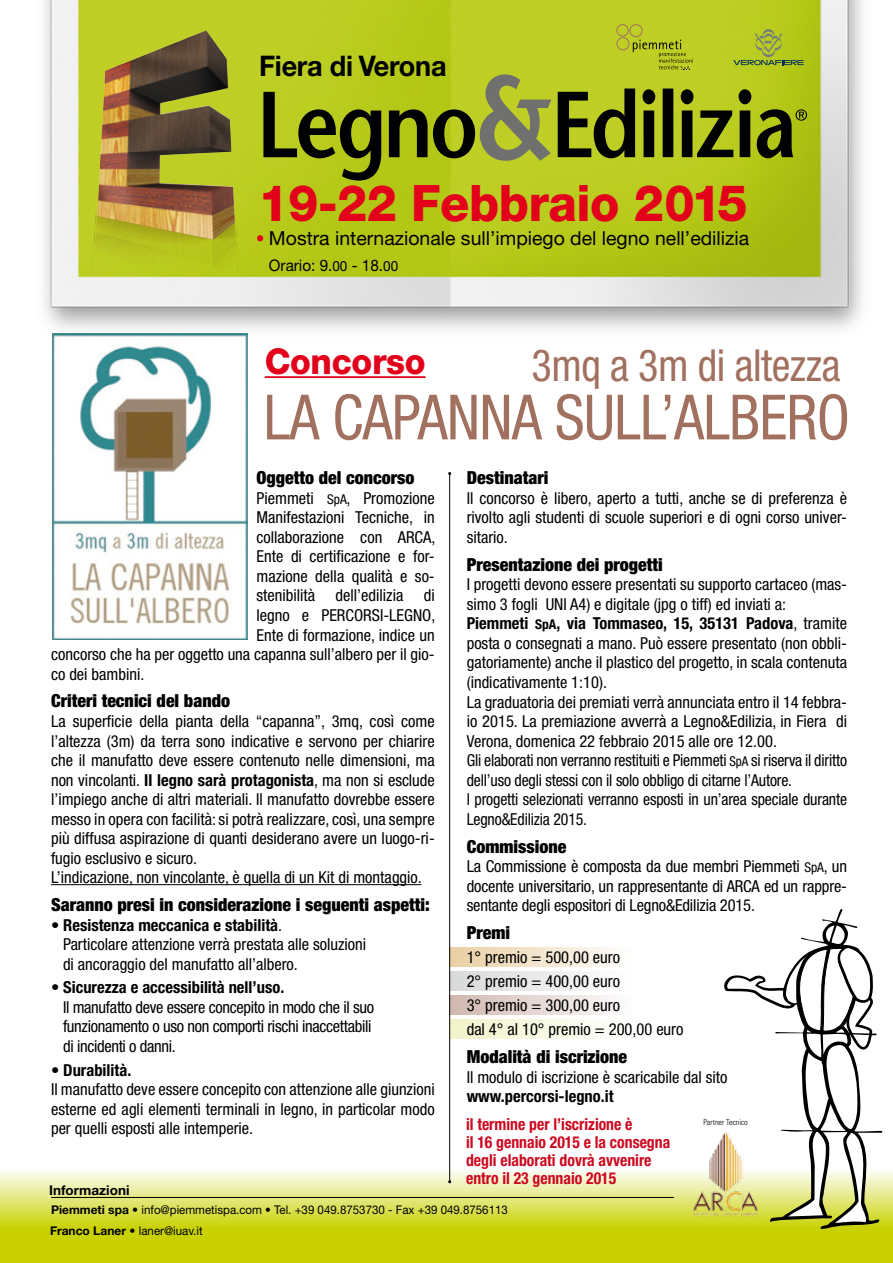
<style>
.page{position:relative;width:893px;height:1263px;background:#fff}
.page>*{position:absolute;margin:0;border:0;box-sizing:border-box;transform-origin:0 0}
.t1{font:condensed 62.4px "Helvetica Neue";letter-spacing:-.01em;color:#a1705f;scale:.95 1}
.t2{font:800 50.4px "Helvetica Neue CE";letter-spacing:-.01em;color:#e2001a;scale:.95 1}
.t3{font:condensed 44.25px "Helvetica Neue";letter-spacing:-.01em;color:#a1705f;scale:.95 1}
.t4{font:800 35.7px "Helvetica Neue CE";letter-spacing:-.01em;color:#e2001a;scale:.95 1}
.t5{font:700 28.35px "Helvetica Neue CE";letter-spacing:-.01em;color:#000;scale:.95 1}
.t6{font:19.35px "Helvetica Neue CE";color:#000}
.t7{font:900 condensed 18px "Helvetica Neue";color:#000}
.t8{font:condensed 16.5px/19.5px "Helvetica Neue";color:#000}
.t9{font:condensed 16.5px "Helvetica Neue";letter-spacing:-.02em;color:#000}
.t10{font:700 condensed 16.5px/18px "Helvetica Neue";color:#cd071e;scale:.95 1}
.t11{font:700 condensed 16.5px "Helvetica Neue";color:#000}
.t12{font:15.9px "Helvetica Neue";color:#000;scale:.96 1}
.t13{font:700 13.5px "Helvetica Neue CE";color:#000}
.t14{font:12px "Helvetica Neue";color:#000}
.t15{font:300 condensed 8.1px "Univers";color:#000}
.s1{font-size:14.1px}
.s2{font-size:13.5px}
.s3{font-weight:700}
.s4{font-weight:400}
.s5{font-weight:700;font-size:13.5px}
.s6{font-family:"Helvetica Neue CE";font-weight:700}
</style>
<div class="page">
<svg style="left:0;top:1152px;width:893px;height:111px"></svg>
<img style="left:44px;top:0;width:819px;height:334px">
<hr style="left:51px;top:884px;width:370px;height:1px;background:#000">
<hr style="left:449px;top:473px;width:1px;height:709px;background:#000">
<hr style="left:51px;top:1197px;width:623px;height:1px;background:#000">
<svg style="left:724px;top:909px;width:159px;height:320px"></svg>
<hr style="left:265px;top:376px;width:161px;height:2px;background:#e2001a">
<svg style="left:257px;top:235px;width:6px;height:6px"></svg>
<svg style="left:263px;top:74px;width:288px;height:107px;background:#8f9c20"></svg>
<svg style="left:558px;top:89px;width:249px;height:69px;background:#6a7412"></svg>
<svg style="left:616px;top:24px;width:77px;height:46px;background:#b1be24"></svg>
<svg style="left:733px;top:29px;width:71px;height:36px;background:#a5b929"></svg>
<img style="left:83px;top:80px;width:169px;height:189px">
<img style="left:97px;top:30px;width:138px;height:210px">
<img style="left:52px;top:334px;width:196px;height:305px">
<div style="left:449px;top:948px;width:244px;height:19px;background:linear-gradient(to right,#ead1a7,#fff)"></div>
<div style="left:449px;top:972px;width:244px;height:19px;background:linear-gradient(to right,#dadbdb,#fff)"></div>
<div style="left:449px;top:995px;width:244px;height:20px;background:linear-gradient(to right,#d2bbb3,#fff)"></div>
<div style="left:449px;top:1019px;width:244px;height:20px;background:linear-gradient(to right,#f2f3cc,#fff)"></div>
<img style="left:684px;top:1127px;width:84px;height:93px">
<h3 class="t5" style="left:259px;top:48px;width:199px">Fiera di Verona</h3>
<h2 class="t2" style="left:258px;top:172px;width:516px">19-22 Febbraio 2015</h2>
<p class="t6" style="left:269px;top:227px;width:482px">Mostra internazionale sull’impiego del legno nell’edilizia</p>
<p class="t12" style="left:269px;top:256px;width:136px">Orario: 9.<span class="s1">00</span> - 18.<span class="s1">00</span></p>
<h3 class="t4" style="left:265px;top:339px;width:171px">Concorso</h3>
<h1 class="t1" style="left:264px;top:381px;width:613px">LA CAPANNA SULL’ALBERO</h1>
<h3 class="t3" style="left:531px;top:340px;width:327px">3mq a 3m di altezza</h3>
<p class="t7" style="left:257px;top:467px;width:160px">Oggetto del concorso</p>
<p class="t8" style="left:257px;top:488px;width:180px">Piemmeti <span class="s2">SpA</span>, Promozione</p>
<p class="t8" style="left:257px;top:508px;width:180px">Manifestazioni Tecniche, in</p>
<p class="t8" style="left:257px;top:527px;width:180px">collaborazione con ARCA,</p>
<p class="t8" style="left:257px;top:547px;width:180px">Ente di certificazione e for-</p>
<p class="t8" style="left:257px;top:566px;width:180px">mazione della qualità e so-</p>
<p class="t8" style="left:257px;top:586px;width:180px">stenibilità dell’edilizia di</p>
<p class="t8" style="left:257px;top:605px;width:180px">legno e Percorsi-legno,</p>
<p class="t8" style="left:257px;top:625px;width:180px">Ente di formazione, indice un</p>
<p class="t8" style="left:51px;top:644px;width:385px">concorso che ha per oggetto una capanna sull’albero per il gio-</p>
<p class="t8" style="left:51px;top:664px;width:95px">co dei bambini.</p>
<p class="t7" style="left:51px;top:690px;width:181px">Criteri tecnici del bando</p>
<p class="t8" style="left:51px;top:711px;width:385px">La superficie della pianta della “capanna”, 3mq, così come l’altezza (3m) da terra sono indicative e servono per chiarire che il manufatto deve essere contenuto nelle dimensioni, ma non vincolanti. <span class="s3">Il legno sarà protagonista</span>, ma non si esclude l’impiego anche di altri materiali. Il manufatto dovrebbe essere messo in opera con facilità: si potrà realizzare, così, una sempre più diffusa aspirazione di quanti desiderano avere un luogo-ri&shy;fugio esclusivo e sicuro.<br>L’indicazione, non vincolante, è quella di un Kit di montaggio.</p>
<p class="t7" style="left:51px;top:893px;width:380px">Saranno presi in considerazione i seguenti aspetti:</p>
<p class="t8" style="left:63px;top:915px;width:305px;text-indent:-12px">• <span class="s3">Resistenza meccanica e stabilità</span>.<br>Particolare attenzione verrà prestata alle soluzioni di ancoraggio del manufatto all’albero.</p>
<p class="t11" style="left:51px;top:977px;width:235px"><span class="s4">•</span> Sicurezza e accessibilità nell’uso.</p>
<p class="t9" style="left:51px;top:997px;width:325px">I l manufatto deve essere concepito in modo che il suo</p>
<p class="t9" style="left:63px;top:1017px;width:310px">funzionamento o uso non comporti rischi inaccettabili</p>
<p class="t9" style="left:63px;top:1036px;width:114px">di incidenti o danni.</p>
<p class="t8" style="left:51px;top:1060px;width:385px">• <span class="s3">Durabilità.<br></span>Il manufatto deve essere concepito con attenzione alle giunzioni esterne ed agli elementi terminali in legno, in particolar modo per quelli esposti alle intemperie.</p>
<p class="t7" style="left:467px;top:467px;width:83px">Destinatari</p>
<p class="t8" style="left:467px;top:488px;width:382px;text-align:justify">Il concorso è libero, aperto a tutti, anche se di preferenza è rivolto agli studenti di scuole superiori e di ogni corso univer&shy;sitario.</p>
<p class="t7" style="left:467px;top:553px;width:198px">Presentazione dei progetti</p>
<p class="t8" style="left:467px;top:575px;width:382px">I progetti devono essere presentati su supporto cartaceo (mas&shy;simo 3 fogli UNI A4) e digitale (jpg o tiff) ed inviati a:<br><span class="s3">Piemmeti</span> <span class="s5">SpA</span><span class="s3">, via Tommaseo, 15, 35131 Padova</span>, tramite posta o consegnati a mano. Può essere presentato (non obbli&shy;gatoriamente) anche il plastico del progetto, in scala contenuta (indicativamente 1:10).<br>La graduatoria dei premiati verrà annunciata entro il 14 febbra&shy;io 2015. La premiazione avverrà a Legno&amp;Edilizia, in Fiera di Verona, domenica 22 febbraio 2015 alle ore 12.00.<br>Gli elaborati non verranno restituiti e Piemmeti <span class="s2">SpA</span> si riserva il diritto dell’uso degli stessi con il solo obbligo di citarne l’Autore.<br>I progetti selezionati verranno esposti in un’area speciale durante Legno&amp;Edilizia 2015.</p>
<p class="t7" style="left:467px;top:835px;width:101px">Commissione</p>
<p class="t8" style="left:467px;top:856px;width:382px;text-align:justify">La Commissione è composta da due membri Piemmeti <span class="s2">SpA</span>, un docente universitario, un rappresentante di ARCA ed un rappre&shy;sentante degli espositori di Legno&amp;Edilizia 2015.</p>
<p class="t7" style="left:467px;top:921px;width:45px">Premi</p>
<p class="t8" style="left:467px;top:945px;width:218px;line-height:24px">1° premio = 500,00 euro<br>2° premio = 400,00 euro<br>3° premio = 300,00 euro<br>dal 4° al 10° premio = 200,00 euro</p>
<p class="t7" style="left:467px;top:1045px;width:162px">Modalità di iscrizione</p>
<p class="t8" style="left:467px;top:1067px;width:262px">Il modulo di iscrizione è scaricabile dal sito</p>
<p class="t11" style="left:467px;top:1086px;width:148px">www.percorsi-legno.it</p>
<p class="t10" style="left:466px;top:1115px;width:216px">il termine per l’iscrizione è<br>il 16 gennaio 2015 e la consegna degli elaborati dovrà avvenire entro il 23 gennaio 2015</p>
<p class="t15" style="left:703px;top:1117px;width:46px">Partner Tecnico</p>
<p class="t13" style="left:49px;top:1182px;width:82px">Informazioni</p>
<p class="t14" style="left:51px;top:1202px;width:458px"><span class="s6">Piemmeti spa</span> • info@piemmetispa.com • Tel. +39 049.8753730 - Fax +39 049.8756113</p>
<p class="t14" style="left:50px;top:1224px;width:154px"><span class="s6">Franco Laner</span> • laner@iuav.it</p>
</div>
